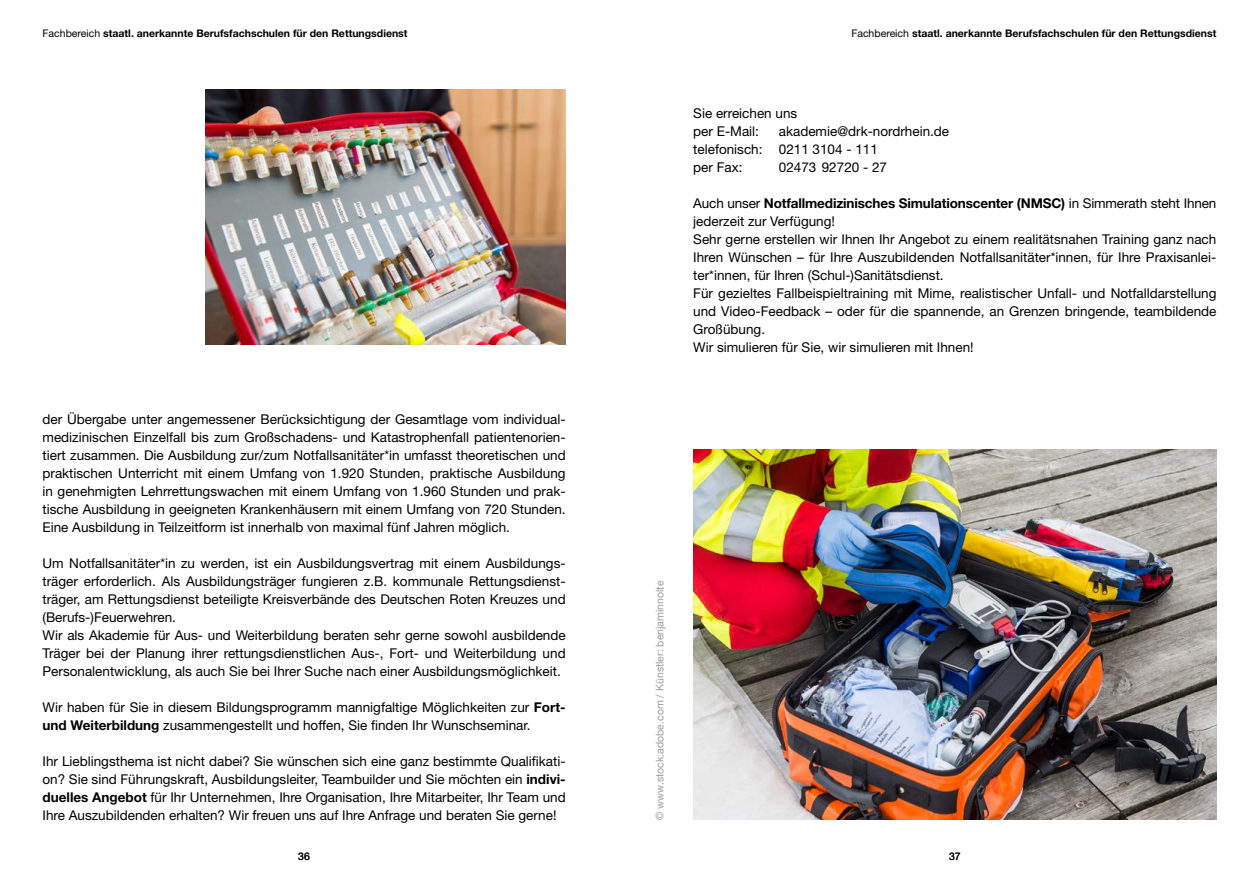
<style>
.page{position:relative;width:1259px;height:893px;background:#fff}
.page>*{position:absolute;margin:0;border:0;box-sizing:border-box;transform-origin:0 0}
.t1{font:13.5px/18px "Helvetica Neue LT Std";color:#000}
.t2{font:700 10.5px "Helvetica Neue LT Std";color:#000}
.t3{font:10.5px "Helvetica Neue";color:#9d9d9c}
.t4{font:10.5px "Helvetica Neue LT Std";color:#000}
.s1{font-weight:400}
.s2{font-weight:700}
</style>
<div class="page">
<img style="left:693px;top:449px;width:523px;height:371px">
<img style="left:206px;top:89px;width:360px;height:256px">
<p class="t2" style="left:43px;top:27px;width:366px"><span class="s1">Fachbereich</span> staatl. anerkannte Berufsfachschulen für den Rettungsdienst</p>
<p class="t2" style="left:851px;top:27px;width:366px"><span class="s1">Fachbereich</span> staatl. anerkannte Berufsfachschulen für den Rettungsdienst</p>
<p class="t1" style="left:43px;top:410px;width:525px;text-align:justify">der Übergabe unter angemessener Berücksichtigung der Gesamtlage vom individual&shy;medizinischen Einzelfall bis zum Großschadens- und Katastrophenfall patientenorien&shy;tiert zusammen. Die Ausbildung zur/zum Notfallsanitäter*in umfasst theoretischen und praktischen Unterricht mit einem Umfang von 1.920 Stunden, praktische Ausbildung in genehmigten Lehrrettungswachen mit einem Umfang von 1.960 Stunden und prak&shy;tische Ausbildung in geeigneten Krankenhäusern mit einem Umfang von 720 Stunden.<br>Eine Ausbildung in Teilzeitform ist innerhalb von maximal fünf Jahren möglich.</p>
<p class="t1" style="left:43px;top:554px;width:525px">Um Notfallsanitäter*in zu werden, ist ein Ausbildungsvertrag mit einem Ausbildungs&shy;träger erforderlich. Als Ausbildungsträger fungieren z.B. kommunale Rettungsdienst&shy;träger, am Rettungsdienst beteiligte Kreisverbände des Deutschen Roten Kreuzes und (Berufs-)Feuerwehren.<br>Wir als Akademie für Aus- und Weiterbildung beraten sehr gerne sowohl ausbildende Träger bei der Planung ihrer rettungsdienstlichen Aus-, Fort- und Weiterbildung und Personalentwicklung, als auch Sie bei Ihrer Suche nach einer Ausbildungsmöglichkeit.</p>
<p class="t1" style="left:43px;top:698px;width:524px">Wir haben für Sie in diesem Bildungsprogramm mannigfaltige Möglichkeiten zur <span class="s2">Fort&shy;und Weiterbildung</span> zusammengestellt und hoffen, Sie finden Ihr Wunschseminar.</p>
<p class="t1" style="left:43px;top:752px;width:525px;text-align:justify">Ihr Lieblingsthema ist nicht dabei? Sie wünschen sich eine ganz bestimmte Qualifikati&shy;on? Sie sind Führungskraft, Ausbildungsleiter, Teambuilder und Sie möchten ein <span class="s2">indivi&shy;duelles Angebot</span> für Ihr Unternehmen, Ihre Organisation, Ihre Mitarbeiter, Ihr Team und Ihre Auszubildenden erhalten? Wir freuen uns auf Ihre Anfrage und beraten Sie gerne!</p>
<p class="t1" style="left:693px;top:104px;width:106px">Sie erreichen uns per E-Mail:</p>
<p class="t1" style="left:693px;top:122px;width:257px;text-indent:85px">akademie@drk-nordrhein.de telefonisch: 0211 3104 - 111<br>per Fax:</p>
<p class="t1" style="left:779px;top:158px;width:110px">02473 92720 - 27</p>
<p class="t1" style="left:693px;top:194px;width:525px">Auch unser <span class="s2">Notfallmedizinisches Simulationscenter (NMSC)</span> in Simmerath steht Ihnen jederzeit zur Verfügung!<br>Sehr gerne erstellen wir Ihnen Ihr Angebot zu einem realitätsnahen Training ganz nach Ihren Wünschen – für Ihre Auszubildenden Notfallsanitäter*innen, für Ihre Praxisanlei&shy;ter*innen, für Ihren (Schul-)Sanitätsdienst.<br>Für gezieltes Fallbeispieltraining mit Mime, realistischer Unfall- und Notfalldarstellung und Video-Feedback – oder für die spannende, an Grenzen bringende, teambildende Großübung.<br>Wir simulieren für Sie, wir simulieren mit Ihnen!</p>
<p class="t3" style="left:653px;top:820px;width:241px;rotate:-90deg">© www.stock.adobe.com / Künstler: benjaminnolte</p>
<p class="t4" style="left:298px;top:850px;width:13px">36</p>
<p class="t4" style="left:949px;top:850px;width:13px">37</p>
</div>
